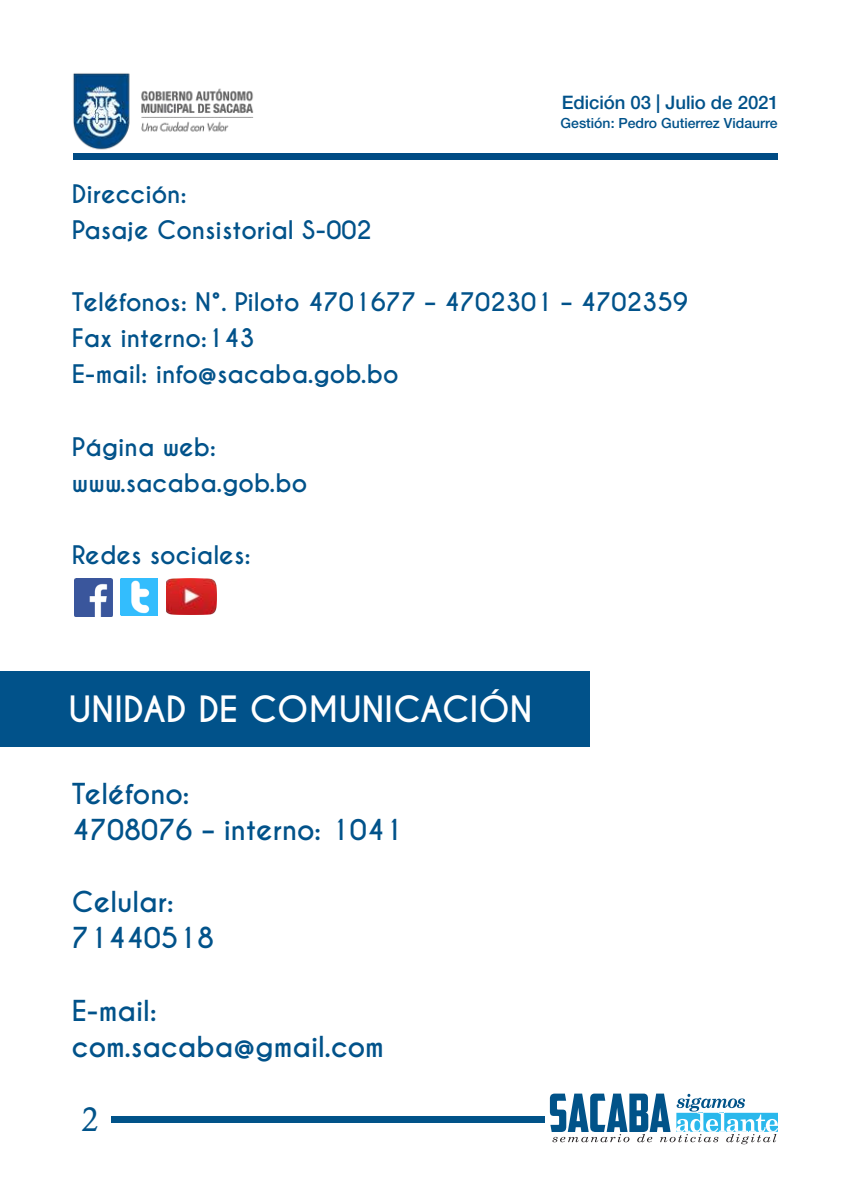
<style>
.page{position:relative;width:851px;height:1191px;background:#fff}
.page>*{position:absolute;margin:0;border:0;box-sizing:border-box;transform-origin:0 0}
.t1{font:700 34px "Caviar Dreams";color:#fff}
.t2{font:34px "Calisto";color:#015389}
.t3{font:700 27px/36.2px "Caviar Dreams";color:#01528a}
.t4{font:700 24px/36.2px "Caviar Dreams";color:#01528a}
.t5{font:500 18.6px "Helvetica Neue LT Pro";letter-spacing:-.005em;color:#01528a}
.t6{font:500 14px "Helvetica Neue LT Pro";color:#01528a}
</style>
<div class="page">
<div style="left:73px;top:153px;width:704px;height:7px;background:#004b84"></div>
<svg style="left:550px;top:1093px;width:227px;height:51px"></svg>
<div style="left:111px;top:1116px;width:433px;height:6px;background:#015389"></div>
<img style="left:73px;top:73px;width:181px;height:77px">
<div style="left:0;top:671px;width:589px;height:75px;background:#01528a"></div>
<img style="left:120px;top:578px;width:37px;height:37px">
<img style="left:74px;top:578px;width:38px;height:38px">
<img style="left:166px;top:578px;width:50px;height:37px">
<p class="t4" style="left:72px;top:176px;width:301px">Dirección:<br>Pasaje Consistorial S-002</p>
<p class="t5" style="left:561px;top:91px;width:219px">Edición 03 | Julio de 2021</p>
<p class="t6" style="left:560px;top:114px;width:218px">Gestión: Pedro Gutierrez Vidaurre</p>
<p class="t4" style="left:72px;top:285px;width:617px">Teléfonos: N°. Piloto 4701677 – 4702301 – 4702359<br>Fax interno:143<br>E-mail: info@sacaba.gob.bo</p>
<p class="t4" style="left:72px;top:429px;width:237px">Página web: www.sacaba.gob.bo</p>
<p class="t4" style="left:72px;top:537px;width:180px">Redes sociales:</p>
<h1 class="t1" style="left:68px;top:688px;width:465px">UNIDAD DE COMUNICACIÓN</h1>
<p class="t3" style="left:72px;top:776px;width:333px">Teléfono:<br>4708076 – interno: 1041</p>
<p class="t3" style="left:72px;top:884px;width:144px">Celular:<br>71440518</p>
<p class="t3" style="left:72px;top:993px;width:313px">E-mail: com.sacaba@gmail.com</p>
<h1 class="t2" style="left:81px;top:1100px;width:19px">2</h1>
</div>
